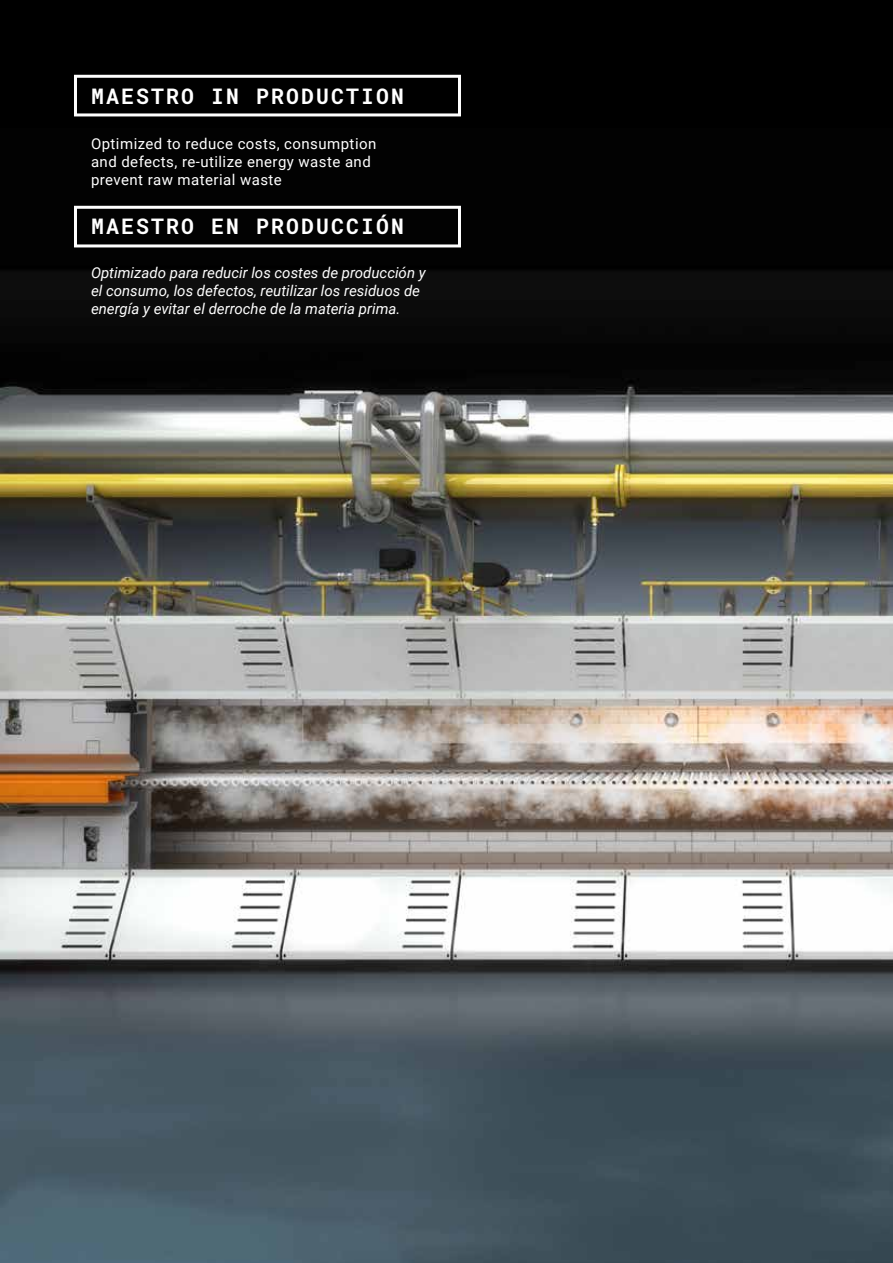
<style>
.page{position:relative;width:893px;height:1263px;background:#fff}
.page>*{position:absolute;margin:0;border:0;box-sizing:border-box;transform-origin:0 0}
.t1{font:700 21.45px "Roboto Mono";letter-spacing:.1em;color:#fff}
.t2{font:italic 15px/18px "Roboto";color:#fff}
.t3{font:15px/18px "Roboto";letter-spacing:.03em;color:#fff}
</style>
<div class="page">
<img style="left:0;top:0;width:893px;height:1263px">
<div style="left:74px;top:75px;width:387px;height:41px;border:3px solid #fff"></div>
<div style="left:74px;top:206px;width:387px;height:41px;border:3px solid #fff"></div>
<h1 class="t1" style="left:91px;top:81px;width:314px">MAESTRO IN PRODUCTION</h1>
<p class="t3" style="left:91px;top:134px;width:287px">Optimized to reduce costs, consumption and defects, re-utilize energy waste and prevent raw material waste</p>
<h1 class="t1" style="left:91px;top:212px;width:314px">MAESTRO EN PRODUCCIÓN</h1>
<p class="t2" style="left:91px;top:263px;width:336px">Optimizado para reducir los costes de producción y el consumo, los defectos, reutilizar los residuos de energía y evitar el derroche de la materia prima.</p>
</div>
